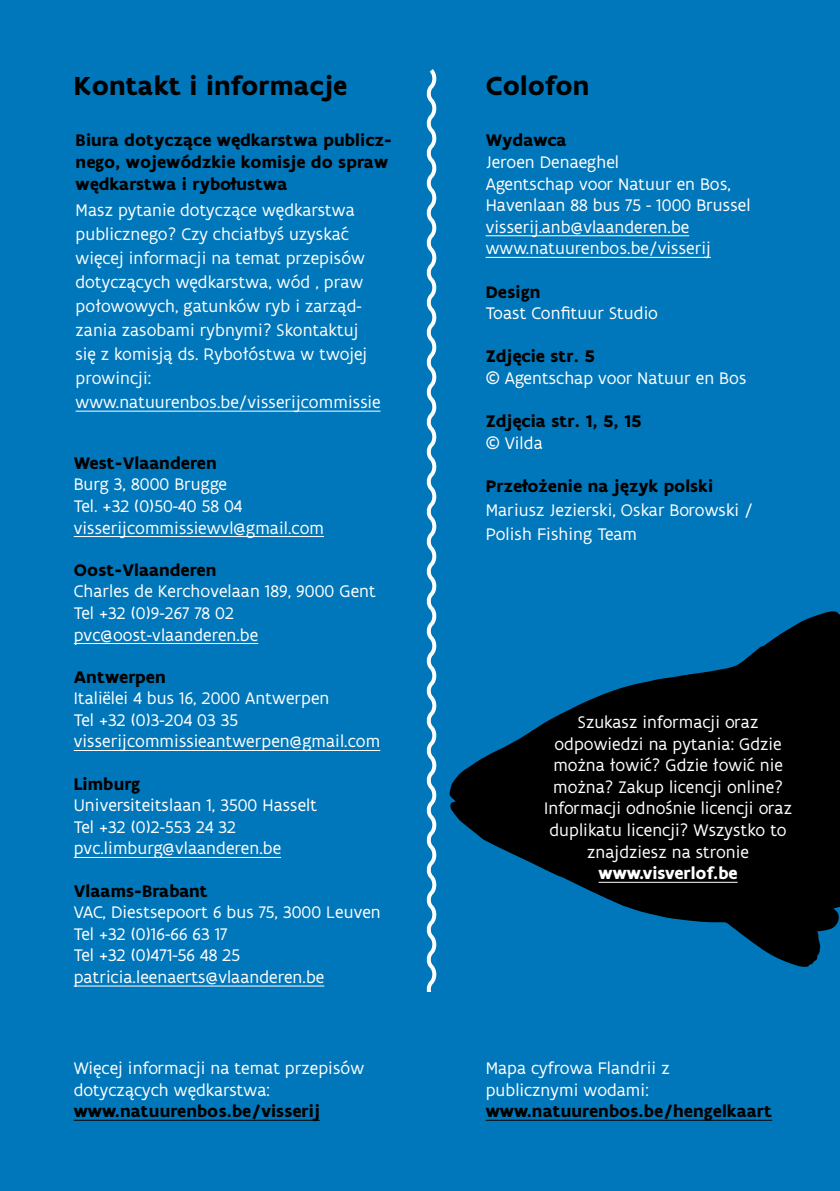
<style>
.page{position:relative;width:840px;height:1191px;background:#fff}
.page>*{position:absolute;margin:0;border:0;box-sizing:border-box;transform-origin:0 0}
.t1{font:700 28px "Flanders Art Sans";letter-spacing:.005em;color:#000}
.t2{font:18px/21.6px "Flanders Art Sans";letter-spacing:.005em;color:#fff}
.t3{font:700 18px/21.6px "Flanders Art Sans";letter-spacing:.005em;color:#000}
.t4{font:700 18px "Flanders Art Sans";color:#fff}
</style>
<div class="page">
<div style="left:0;top:0;width:839px;height:1191px;background:#0077ba"></div>
<hr style="left:485px;top:235px;width:204px;height:1px;background:#fff">
<hr style="left:485px;top:257px;width:225px;height:1px;background:#fff">
<hr style="left:76px;top:411px;width:304px;height:1px;background:#fff">
<hr style="left:74px;top:536px;width:250px;height:1px;background:#fff">
<hr style="left:74px;top:643px;width:184px;height:1px;background:#fff">
<hr style="left:74px;top:750px;width:306px;height:1px;background:#fff">
<hr style="left:74px;top:985px;width:250px;height:1px;background:#fff">
<hr style="left:74px;top:857px;width:207px;height:1px;background:#fff">
<svg style="left:426px;top:69px;width:11px;height:922px"></svg>
<svg style="left:449px;top:611px;width:390px;height:356px;fill:#000"></svg>
<hr style="left:598px;top:882px;width:139px;height:1px;background:#fff">
<hr style="left:74px;top:1120px;width:246px;height:1px;background:#000">
<hr style="left:485px;top:1120px;width:286px;height:1px;background:#000">
<h1 class="t1" style="left:74px;top:68px;width:275px">Kontakt i informacje</h1>
<p class="t3" style="left:76px;top:130px;width:317px">Biura dotyczące wędkarstwa publicz&shy;nego, wojewódzkie komisje do spraw wędkarstwa i rybołustwa</p>
<p class="t2" style="left:76px;top:198px;width:306px;line-height:24px">Masz pytanie dotyczące wędkarstwa publicznego? Czy chciałbyś uzyskać więcej informacji na temat przepisów dotyczących wędkarstwa, wód , praw połowowych, gatunków ryb i zarząd&shy;zania zasobami rybnymi? Skontaktuj się z komisją ds. Rybołóstwa w twojej prowincji: www.natuurenbos.be/visserijcommissie</p>
<p class="t3" style="left:74px;top:452px;width:144px">West-Vlaanderen</p>
<p class="t2" style="left:74px;top:473px;width:252px">Burg 3, 8000 Brugge<br>Tel. +32 (0)50-40 58 04 visserijcommissiewvl@gmail.com</p>
<p class="t3" style="left:74px;top:559px;width:144px">Oost-Vlaanderen</p>
<p class="t2" style="left:74px;top:580px;width:303px">Charles de Kerchovelaan 189, 9000 Gent<br>Tel +32 (0)9-267 78 02 pvc@oost-vlaanderen.be</p>
<p class="t3" style="left:74px;top:666px;width:93px">Antwerpen</p>
<p class="t2" style="left:74px;top:687px;width:308px">Italiëlei 4 bus 16, 2000 Antwerpen<br>Tel +32 (0)3-204 03 35 visserijcommissieantwerpen@gmail.com</p>
<p class="t3" style="left:74px;top:773px;width:68px">Limburg</p>
<p class="t2" style="left:74px;top:794px;width:245px">Universiteitslaan 1, 3500 Hasselt<br>Tel +32 (0)2-553 24 32 pvc.limburg@vlaanderen.be</p>
<p class="t3" style="left:74px;top:880px;width:135px">Vlaams-Brabant</p>
<p class="t2" style="left:74px;top:901px;width:308px">VAC, Diestsepoort 6 bus 75, 3000 Leuven<br>Tel +32 (0)16-66 63 17<br>Tel +32 (0)471-56 48 25 patricia.leenaerts@vlaanderen.be</p>
<p class="t2" style="left:74px;top:1057px;width:292px">Więcej informacji na temat przepisów dotyczących wędkarstwa:</p>
<p class="t3" style="left:74px;top:1100px;width:247px">www.natuurenbos.be/visserij</p>
<h1 class="t1" style="left:485px;top:68px;width:105px">Colofon</h1>
<p class="t3" style="left:485px;top:130px;width:82px">Wydawca</p>
<p class="t2" style="left:485px;top:151px;width:266px">Jeroen Denaeghel<br>Agentschap voor Natuur en Bos,<br>Havenlaan 88 bus 75 - 1000 Brussel visserij.anb@vlaanderen.be www.natuurenbos.be/visserij</p>
<p class="t3" style="left:485px;top:281px;width:56px">Design</p>
<p class="t2" style="left:485px;top:302px;width:174px">Toast Confituur Studio</p>
<p class="t3" style="left:485px;top:346px;width:111px">Zdjęcie str. 5</p>
<p class="t2" style="left:485px;top:367px;width:262px">© Agentschap voor Natuur en Bos</p>
<p class="t3" style="left:485px;top:411px;width:157px">Zdjęcia str. 1, 5, 15</p>
<p class="t2" style="left:485px;top:432px;width:58px">© Vilda</p>
<p class="t3" style="left:485px;top:475px;width:229px">Przełożenie na język polski</p>
<p class="t2" style="left:485px;top:498px;width:268px;line-height:24px">Mariusz Jezierski, Oskar Borowski /<br>Polish Fishing Team</p>
<p class="t2" style="left:544px;top:711px;width:249px;text-align:center">Szukasz informacji oraz odpowiedzi na pytania: Gdzie można łowić? Gdzie łowić nie można? Zakup licencji online?<br>Informacji odnośnie licencji oraz duplikatu licencji? Wszystko to znajdziesz na stronie</p>
<p class="t4" style="left:598px;top:862px;width:140px">www.visverlof.be</p>
<p class="t2" style="left:485px;top:1057px;width:185px">Mapa cyfrowa Flandrii z publicznymi wodami:</p>
<p class="t3" style="left:485px;top:1100px;width:288px">www.natuurenbos.be/hengelkaart</p>
</div>
